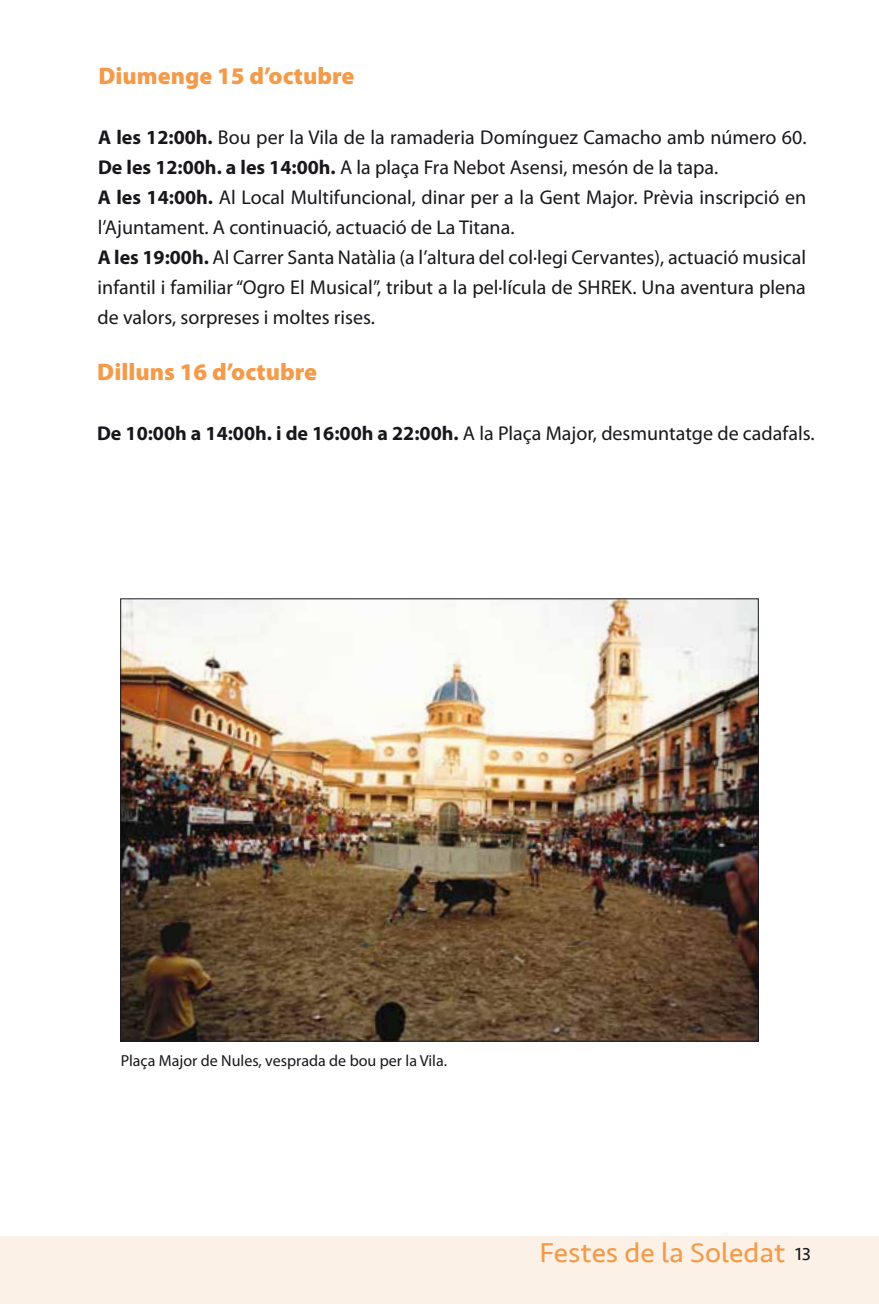
<style>
.page{position:relative;width:879px;height:1304px;background:#fff}
.page>*{position:absolute;margin:0;border:0;box-sizing:border-box;transform-origin:0 0}
.t1{font:28px "Seravek";color:#f39b4a;scale:1.05 1}
.t2{font:900 24px "Myriad Pro";color:#f39b4a}
.t3{font:20px/30px "Myriad Pro";color:#1a171c}
.t4{font:16px "Myriad Pro";color:#1a171c}
.s1{font-weight:700}
.s2{font-size:18px;color:#1a171c}
</style>
<div class="page">
<div style="left:0;top:1236px;width:879px;height:68px;background:#fbf1e7"></div>
<img style="left:122px;top:601px;width:634px;height:438px">
<p class="t2" style="left:98px;top:60px;width:258px">Diumenge 15 d’octubre</p>
<p class="t3" style="left:97px;top:122px;width:710px"><span class="s1">A les 12:00h.</span> Bou per la Vila de la ramaderia Domínguez Camacho amb número 60.<br><span class="s1">De les 12:00h. a les 14:00h.</span> A la plaça Fra Nebot Asensi, mesón de la tapa.<br><span class="s1">A les 14:00h.</span> Al Local Multifuncional, dinar per a la Gent Major. Prèvia inscripció en l’Ajuntament. A continuació, actuació de La Titana.<br><span class="s1">A les 19:00h.</span> Al Carrer Santa Natàlia (a l’altura del col·legi Cervantes), actuació musical infantil i familiar “Ogro El Musical”, tribut a la pel·lícula de SHREK. Una aventura plena de valors, sorpreses i moltes rises.</p>
<p class="t2" style="left:97px;top:356px;width:221px">Dilluns 16 d’octubre</p>
<p class="t3" style="left:97px;top:418px;width:719px"><span class="s1">De 10:00h a 14:00h. i de 16:00h a 22:00h.</span> A la Plaça Major, desmuntatge de cadafals.</p>
<p class="t4" style="left:121px;top:1050px;width:328px">Plaça Major de Nules, vesprada de bou per la Vila.</p>
<h1 class="t1" style="left:539px;top:1231px;width:260px">Festes de la Soledat <span class="s2">13</span></h1>
</div>
